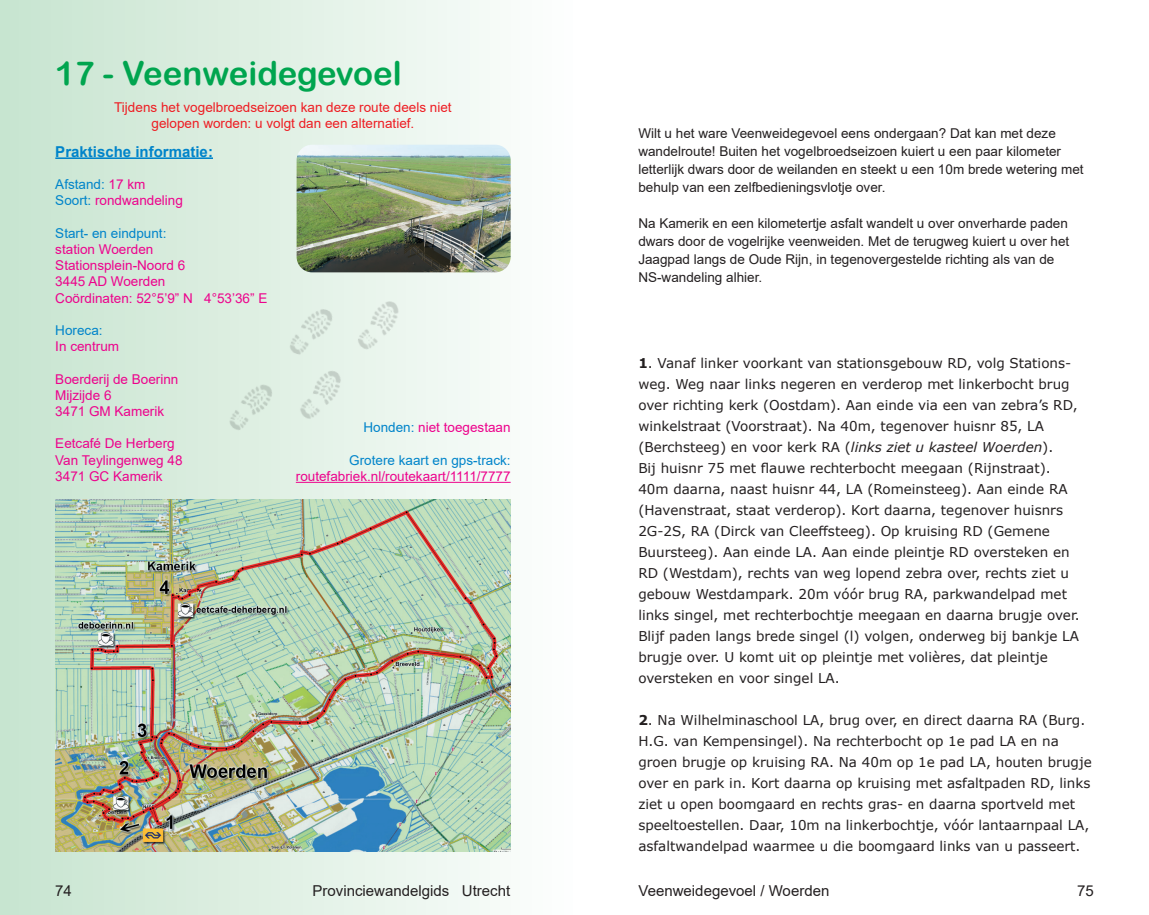
<style>
.page{position:relative;width:1149px;height:915px;background:#fff}
.page>*{position:absolute;margin:0;border:0;box-sizing:border-box;transform-origin:0 0}
.t1{font:33px "Arial Rounded MT Bold";color:#00a54f}
.t2{font:15px "Arial";color:#231f20}
.t3{font:700 15px "Arial";color:#0084ca}
.t4{font:13.5px/21px "Verdana";color:#231f20}
.t5{font:13.5px/18px "Arial";color:#231f20}
.t6{font:13.5px/16.2px "Arial";color:#ed028c}
.t7{font:13.5px/16.2px "Arial";color:#ee1d23;text-align:center}
.t8{font:13.5px "Arial";color:#0084ca}
.s1{color:#0084ca}
.s2{font-weight:700}
.s3{font-style:italic}
</style>
<div class="page">
<div style="left:0;top:0;width:574px;height:914px;background:linear-gradient(to right,#c7e4cf,#fcfcfc)"></div>
<hr style="left:55px;top:157px;width:158px;height:2px;background:#0084ca">
<img style="left:296px;top:145px;width:214px;height:127px">
<hr style="left:296px;top:481px;width:214px;height:1px;background:#ed028c">
<img style="left:55px;top:499px;width:455px;height:351px">
<img style="left:212px;top:260px;width:205px;height:212px">
<h1 class="t1" style="left:55px;top:53px;width:348px">17 - Veenweidegevoel</h1>
<p class="t7" style="left:114px;top:99px;width:339px">Tijdens het vogelbroedseizoen kan deze route deels niet gelopen worden: u volgt dan een alternatief.</p>
<p class="t3" style="left:55px;top:141px;width:159px">Praktische informatie:</p>
<p class="t6" style="left:55px;top:176px;width:129px"><span class="s1">Afstand:</span> 17 km<br><span class="s1">Soort:</span> rondwandeling</p>
<p class="t8" style="left:55px;top:223px;width:113px">Start- en eindpunt:</p>
<p class="t6" style="left:55px;top:241px;width:213px">station Woerden<br>Stationsplein-Noord 6<br>3445 AD Woerden<br>Coördinaten: 52°5’9” N 4°53’36” E</p>
<p class="t8" style="left:55px;top:321px;width:49px">Horeca:</p>
<p class="t6" style="left:55px;top:338px;width:65px">In centrum</p>
<p class="t6" style="left:55px;top:370px;width:125px">Boerderij de Boerinn<br>Mijzijde 6<br>3471 GM Kamerik</p>
<p class="t6" style="left:55px;top:435px;width:129px">Eetcafé De Herberg<br>Van Teylingenweg 48<br>3471 GC Kamerik</p>
<p class="t6" style="left:363px;top:419px;width:149px"><span class="s1">Honden:</span> niet toegestaan</p>
<p class="t8" style="left:349px;top:450px;width:163px">Grotere kaart en gps-track:</p>
<p class="t6" style="left:296px;top:468px;width:216px">routefabriek.nl/routekaart/1111/7777</p>
<p class="t5" style="left:638px;top:124px;width:446px">Wilt u het ware Veenweidegevoel eens ondergaan? Dat kan met deze wandelroute! Buiten het vogelbroedseizoen kuiert u een paar kilometer letterlijk dwars door de weilanden en steekt u een 10m brede wetering met behulp van een zelfbedieningsvlotje over.</p>
<p class="t5" style="left:638px;top:214px;width:432px">Na Kamerik en een kilometertje asfalt wandelt u over onverharde paden dwars door de vogelrijke veenweiden. Met de terugweg kuiert u over het Jaagpad langs de Oude Rijn, in tegenovergestelde richting als van de NS-wandeling alhier.</p>
<p class="t4" style="left:638px;top:352px;width:443px"><span class="s2">1</span>. Vanaf linker voorkant van stationsgebouw RD, volg Stations&shy;weg. Weg naar links negeren en verderop met linkerbocht brug over richting kerk (Oostdam). Aan einde via een van zebra’s RD, winkelstraat (Voorstraat). Na 40m, tegenover huisnr 85, LA (Berchsteeg) en voor kerk RA (<span class="s3">links ziet u kasteel Woerden</span>).<br>Bij huisnr 75 met flauwe rechterbocht meegaan (Rijnstraat).<br>40m daarna, naast huisnr 44, LA (Romeinsteeg). Aan einde RA (Havenstraat, staat verderop). Kort daarna, tegenover huisnrs 2G-2S, RA (Dirck van Cleeffsteeg). Op kruising RD (Gemene Buursteeg). Aan einde LA. Aan einde pleintje RD oversteken en RD (Westdam), rechts van weg lopend zebra over, rechts ziet u gebouw Westdampark. 20m vóór brug RA, parkwandelpad met links singel, met rechterbochtje meegaan en daarna brugje over.<br>Blijf paden langs brede singel (l) volgen, onderweg bij bankje LA brugje over. U komt uit op pleintje met volières, dat pleintje oversteken en voor singel LA.</p>
<p class="t4" style="left:638px;top:709px;width:455px"><span class="s2">2</span>. Na Wilhelminaschool LA, brug over, en direct daarna RA (Burg.<br>H.G. van Kempensingel). Na rechterbocht op 1e pad LA en na groen brugje op kruising RA. Na 40m op 1e pad LA, houten brugje over en park in. Kort daarna op kruising met asfaltpaden RD, links ziet u open boomgaard en rechts gras- en daarna sportveld met speeltoestellen. Daar, 10m na linkerbochtje, vóór lantaarnpaal LA, asfaltwandelpad waarmee u die boomgaard links van u passeert.</p>
<p class="t2" style="left:55px;top:880px;width:18px">74</p>
<p class="t2" style="left:312px;top:880px;width:199px">Provinciewandelgids Utrecht</p>
<p class="t2" style="left:638px;top:880px;width:193px">Veenweidegevoel / Woerden</p>
<p class="t2" style="left:1076px;top:880px;width:18px">75</p>
</div>
